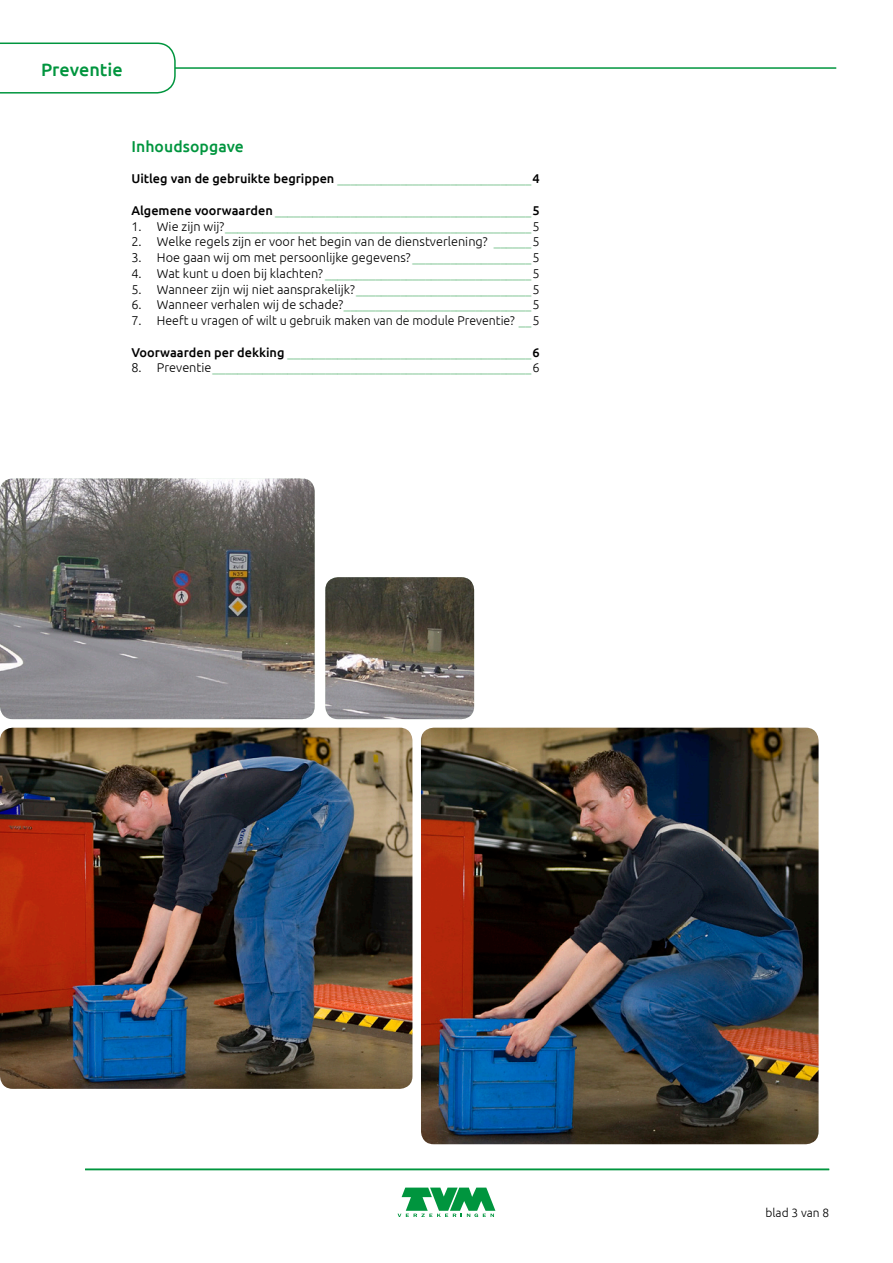
<style>
.page{position:relative;width:893px;height:1263px;background:#fff}
.page>*{position:absolute;margin:0;border:0;box-sizing:border-box;transform-origin:0 0}
.t1{font:500 18px "Ubuntu";color:#00953e}
.Bodykop_gr_10_5pt{font:500 15.75px "Ubuntu";letter-spacing:.005em;color:#00953e}
.Body{font:300 12.75px "Ubuntu";color:#6dbc84}
.Body-2{font:300 12.75px "Ubuntu";color:#000}
.Body-3{font:300 12px "Ubuntu";color:#000}
.s1{font-weight:500;color:#000}
.s2{color:#000}
.s3{color:#6dbc84}
</style>
<div class="page">
<img style="left:0;top:728px;width:412px;height:361px">
<img style="left:421px;top:728px;width:398px;height:416px">
<img style="left:0;top:478px;width:474px;height:241px">
<svg style="left:398px;top:1187px;width:97px;height:30px"></svg>
<hr style="left:85px;top:1169px;width:744px;height:1px;background:#00953e">
<hr style="left:92px;top:67px;width:744px;height:2px;background:#00953e">
<svg style="left:0;top:42px;width:176px;height:52px"></svg>
<h1 class="t1" style="left:41px;top:58px;width:83px">Preventie</h1>
<p class="Bodykop_gr_10_5pt" style="left:131px;top:136px;width:114px">Inhoudsopgave</p>
<p class="Body" style="left:131px;top:171px;width:410px"><span class="s1">Uitleg van de gebruikte begrippen</span> _______________________________<span class="s1">4</span></p>
<p class="Body" style="left:131px;top:203px;width:410px"><span class="s1">Algemene voorwaarden</span> _________________________________________<span class="s1">5</span></p>
<p class="Body" style="left:131px;top:218px;width:410px"><span class="s2">1. Wie zijn wij?</span>_________________________________________________<span class="s2">5</span></p>
<p class="Body-2" style="left:131px;top:234px;width:410px">2. Welke regels zijn er voor het begin van de dienstverlening? <span class="s3">______</span>5</p>
<p class="Body-2" style="left:131px;top:250px;width:410px">3. Hoe gaan wij om met persoonlijke gegevens? <span class="s3">___________________</span>5</p>
<p class="Body" style="left:131px;top:266px;width:410px"><span class="s2">4. Wat kunt u doen bij klachten?</span> _________________________________<span class="s2">5</span></p>
<p class="Body-2" style="left:131px;top:281px;width:410px">5. Wanneer zijn wij niet aansprakelijk?<span class="s3">____________________________</span>5</p>
<p class="Body-2" style="left:131px;top:297px;width:410px">6. Wanneer verhalen wij de schade?<span class="s3">______________________________</span>5</p>
<p class="Body-2" style="left:131px;top:313px;width:410px">7. Heeft u vragen of wilt u gebruik maken van de module Preventie? <span class="s3">__</span>5</p>
<p class="Body" style="left:131px;top:344px;width:410px"><span class="s1">Voorwaarden per dekking</span> _______________________________________<span class="s1">6</span></p>
<p class="Body" style="left:131px;top:360px;width:410px"><span class="s2">8. Preventie</span>___________________________________________________<span class="s2">6</span></p>
<p class="Body-3" style="left:766px;top:1205px;width:65px">blad 3 van 8</p>
</div>
